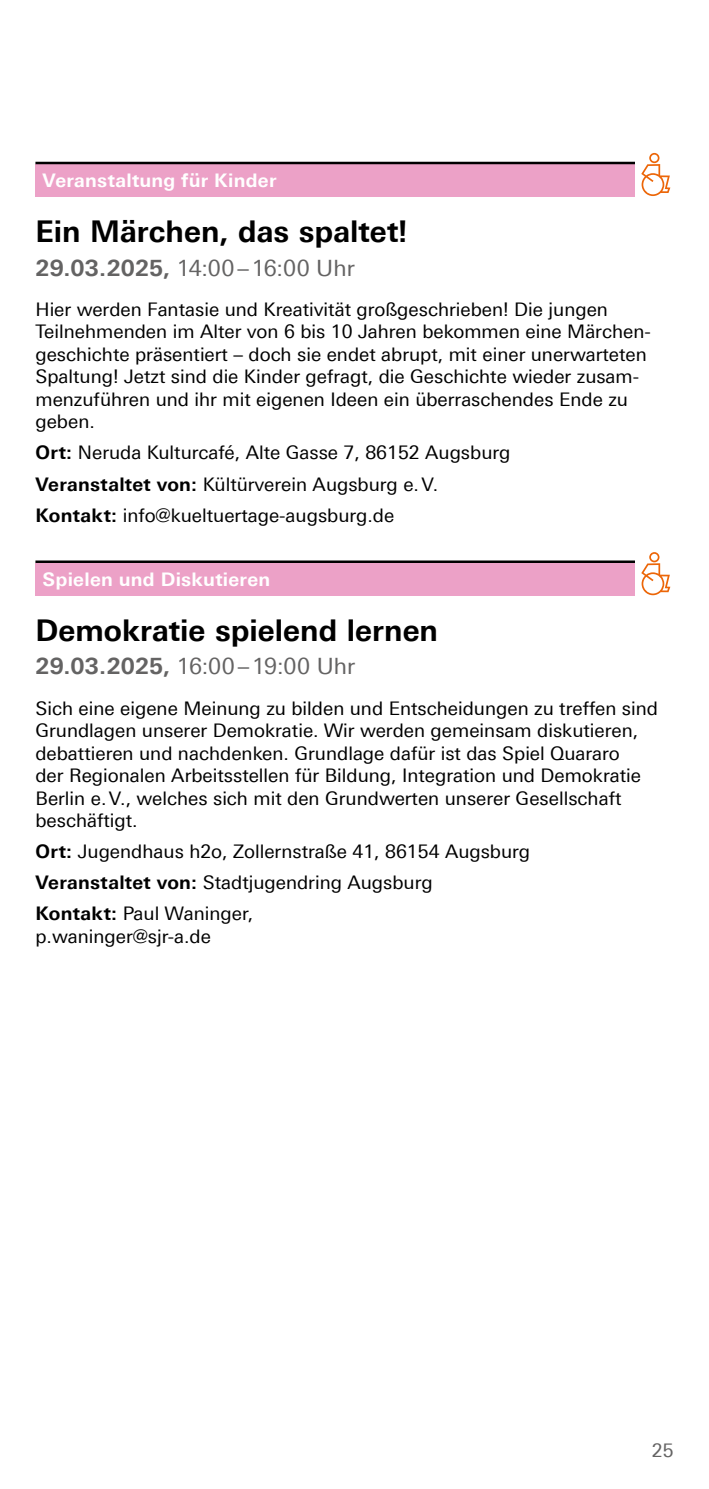
<style>
.page{position:relative;width:709px;height:1489px;background:#fff}
.page>*{position:absolute;margin:0;border:0;box-sizing:border-box;transform-origin:0 0}
.t1{font:700 30px "Univers For Augsburg";color:#000}
.t2{font:22.5px "Univers For Augsburg";color:#646363}
.t3{font:18.75px/22.5px "Univers For Augsburg";color:#000}
.t4{font:700 18.75px "Univers For Augsburg";letter-spacing:.015em;color:#fff}
.t5{font:18.75px "Univers For Augsburg";color:#646363}
.s1{font-weight:700}
</style>
<div class="page">
<div style="left:35px;top:164px;width:638px;height:33px;background:#eca1c7"></div>
<hr style="left:35px;top:162px;width:638px;height:2px;background:#000">
<div style="left:35px;top:563px;width:638px;height:33px;background:#eca1c7"></div>
<hr style="left:35px;top:560px;width:638px;height:3px;background:#000">
<div style="left:635px;top:151px;width:39px;height:47px;background:#fff"></div>
<svg style="left:641px;top:153px;width:29px;height:43px"></svg>
<div style="left:635px;top:550px;width:39px;height:47px;background:#fff"></div>
<svg style="left:641px;top:552px;width:29px;height:43px"></svg>
<p class="t4" style="left:43px;top:169px;width:235px">Veranstaltung für Kinder</p>
<h1 class="t1" style="left:35px;top:213px;width:374px">Ein Märchen, das spaltet!</h1>
<p class="t2" style="left:35px;top:255px;width:321px"><span class="s1">29.03.2025,</span> 14:00–16:00 Uhr</p>
<p class="t3" style="left:35px;top:298px;width:617px">Hier werden Fantasie und Kreativität großgeschrieben! Die jungen Teilnehmenden im Alter von 6 bis 10 Jahren bekommen eine Märchen&shy;geschichte präsentiert – doch sie endet abrupt, mit einer unerwarteten Spaltung! Jetzt sind die Kinder gefragt, die Geschichte wieder zusam&shy;menzuführen und ihr mit eigenen Ideen ein überraschendes Ende zu geben.</p>
<p class="t3" style="left:35px;top:437px;width:476px;line-height:31px"><span class="s1">Ort:</span> Neruda Kulturcafé, Alte Gasse 7, 86152 Augsburg<br><span class="s1">Veranstaltet von:</span> Kültürverein Augsburg e.V.<br><span class="s1">Kontakt:</span> info@kueltuertage-augsburg.de</p>
<p class="t4" style="left:43px;top:568px;width:229px">Spielen und Diskutieren</p>
<h1 class="t1" style="left:35px;top:612px;width:404px">Demokratie spielend lernen</h1>
<p class="t2" style="left:35px;top:653px;width:321px"><span class="s1">29.03.2025,</span> 16:00–19:00 Uhr</p>
<p class="t3" style="left:35px;top:696px;width:624px">Sich eine eigene Meinung zu bilden und Entscheidungen zu treffen sind Grundlagen unserer Demokratie. Wir werden gemeinsam diskutieren, debattieren und nachdenken. Grundlage dafür ist das Spiel Quararo<br>der Regionalen Arbeitsstellen für Bildung, Integration und Demokratie Berlin e.V., welches sich mit den Grundwerten unserer Gesellschaft beschäftigt.</p>
<p class="t3" style="left:35px;top:836px;width:496px;line-height:31px"><span class="s1">Ort:</span> Jugendhaus h2o, Zollernstraße 41, 86154 Augsburg<br><span class="s1">Veranstaltet von:</span> Stadtjugendring Augsburg<br><span class="s1">Kontakt:</span> Paul Waninger,</p>
<p class="t3" style="left:35px;top:924px;width:177px">p.waninger@sjr-a.de</p>
<p class="t5" style="left:651px;top:1439px;width:23px">25</p>
</div>
